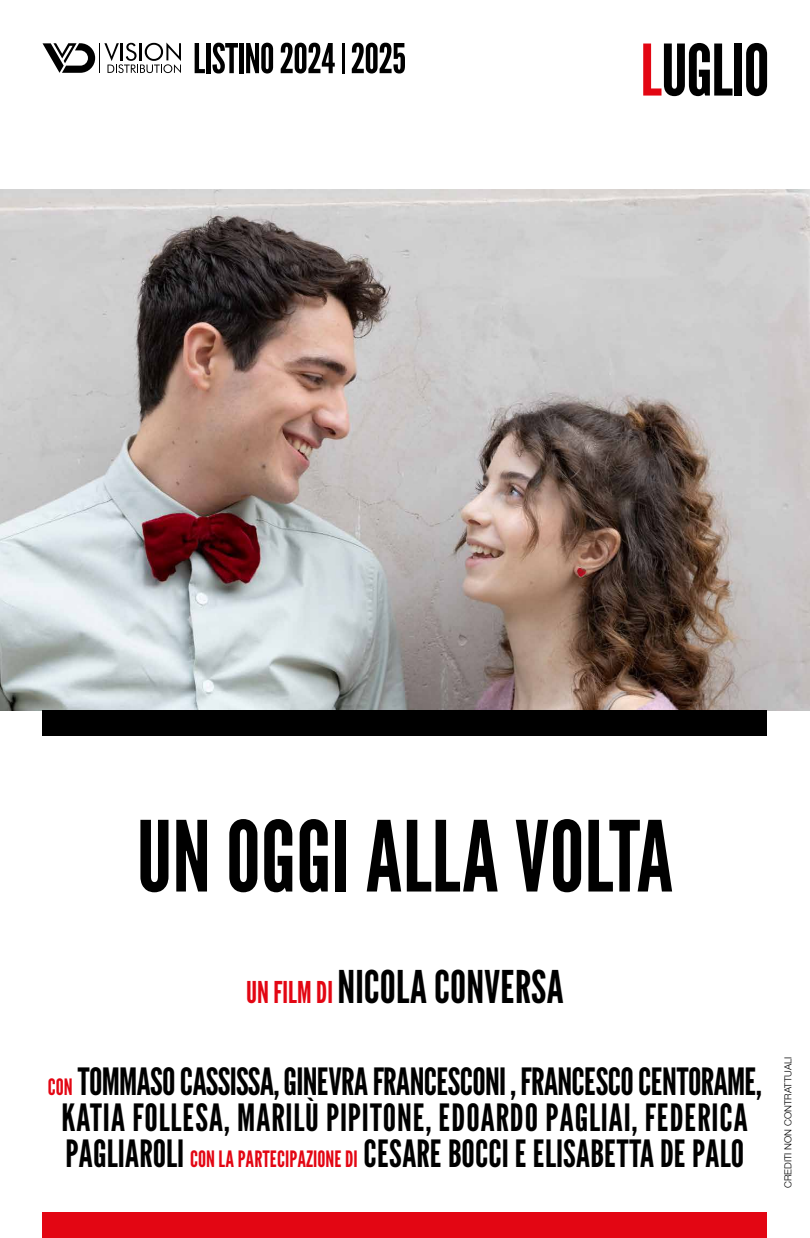
<style>
.page{position:relative;width:810px;height:1238px;background:#fff}
.page>*{position:absolute;margin:0;border:0;box-sizing:border-box;transform-origin:0 0}
.t1{font:97.5px "League Gothic";color:#000}
.t2{font:45px "League Gothic";color:#000}
.t3{font:37.5px/36px "League Gothic";color:#000;text-align:center}
.t4{font:300 9.75px "Helvetica Neue LT Pro";color:#000}
.s1{font-size:30px;color:#e30613}
.s2{font-size:22.5px;color:#e30613}
</style>
<div class="page">
<img style="left:0;top:189px;width:810px;height:521px">
<div style="left:43px;top:1212px;width:724px;height:25px;background:#e30613"></div>
<div style="left:43px;top:710px;width:724px;height:26px;background:#000"></div>
<svg style="left:643px;top:43px;width:90px;height:53px"></svg>
<div style="left:734px;top:43px;width:8px;height:53px;background:#000"></div>
<svg style="left:746px;top:43px;width:21px;height:53px"></svg>
<svg style="left:195px;top:43px;width:10px;height:30px"></svg>
<div style="left:206px;top:43px;width:5px;height:30px;background:#000"></div>
<svg style="left:212px;top:43px;width:26px;height:30px"></svg>
<div style="left:239px;top:43px;width:5px;height:30px;background:#000"></div>
<svg style="left:246px;top:43px;width:27px;height:30px"></svg>
<svg style="left:281px;top:43px;width:54px;height:30px"></svg>
<hr style="left:342px;top:43px;width:3px;height:30px;background:#000">
<svg style="left:352px;top:43px;width:53px;height:30px"></svg>
<hr style="left:100px;top:43px;width:1px;height:30px;background:#000">
<svg style="left:43px;top:43px;width:52px;height:30px"></svg>
<svg style="left:104px;top:43px;width:77px;height:30px"></svg>
<h1 class="t1" style="left:137px;top:789px;width:539px">UN OGGI ALLA VOLTA</h1>
<p class="t2" style="left:246px;top:955px;width:319px"><span class="s1">UN FILM DI</span> NICOLA CONVERSA</p>
<p class="t3" style="left:48px;top:1061px;width:715px"><span class="s2">CON</span> TOMMASO CASSISSA, GINEVRA FRANCESCONI , FRANCESCO CENTORAME,<br>KATIA FOLLESA, MARILÙ PIPITONE, EDOARDO PAGLIAI, FEDERICA<br>PAGLIAROLI <span class="s2">CON LA PARTECIPAZIONE DI</span> CESARE BOCCI E ELISABETTA DE PALO</p>
<p class="t4" style="left:782px;top:1187px;width:133px;rotate:-90deg">CREDITI NON CONTRATTUALI</p>
</div>
